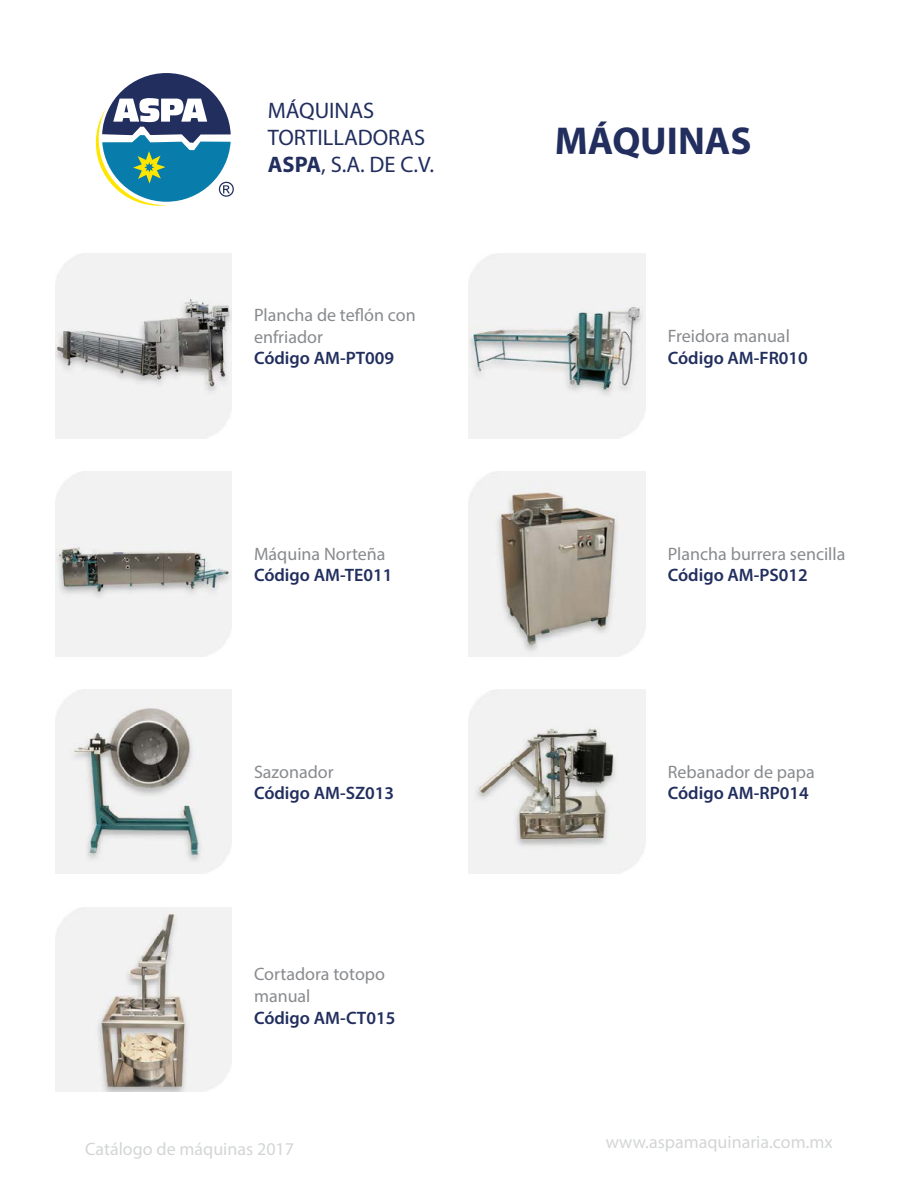
<style>
.page{position:relative;width:918px;height:1188px;background:#fff}
.page>*{position:absolute;margin:0;border:0;box-sizing:border-box;transform-origin:0 0}
.t1{font:700 39px "Myriad Pro";color:#212e5e}
.t2{font:22.5px/27px "Myriad Pro";color:#212e5e}
.t3{font:18px/21.6px "Myriad Pro";color:#888a8d}
.t4{font:600 18px "Myriad Pro";color:#212e5e}
.t5{font:18px "Myriad Pro";color:#d3d5d6}
.s1{font-weight:700}
</style>
<div class="page">
<svg style="left:96px;top:73px;width:138px;height:133px"></svg>
<img style="left:55px;top:254px;width:176px;height:184px">
<img style="left:55px;top:472px;width:176px;height:184px">
<img style="left:55px;top:689px;width:176px;height:185px">
<img style="left:469px;top:254px;width:176px;height:184px">
<img style="left:469px;top:472px;width:176px;height:184px">
<img style="left:469px;top:689px;width:176px;height:185px">
<img style="left:55px;top:907px;width:176px;height:185px">
<p class="t2" style="left:268px;top:97px;width:168px">MÁQUINAS<br>TORTILLADORAS<br><span class="s1">ASPA</span>, S.A. DE C.V.</p>
<p class="t3" style="left:254px;top:304px;width:163px">Plancha de teflón con enfriador</p>
<p class="t4" style="left:254px;top:347px;width:142px">Código AM-PT009</p>
<p class="t3" style="left:254px;top:543px;width:133px">Máquina Norteña</p>
<p class="t4" style="left:254px;top:564px;width:140px">Código AM-TE011</p>
<p class="t3" style="left:254px;top:761px;width:81px">Sazonador</p>
<p class="t4" style="left:254px;top:782px;width:142px">Código AM-SZ013</p>
<p class="t3" style="left:254px;top:963px;width:132px">Cortadora totopo manual</p>
<p class="t4" style="left:254px;top:1006px;width:143px">Código AM-CT015</p>
<p class="t5" style="left:85px;top:1138px;width:210px">Catálogo de máquinas 2017</p>
<h1 class="t1" style="left:555px;top:115px;width:198px">MÁQUINAS</h1>
<p class="t3" style="left:668px;top:325px;width:124px">Freidora manual</p>
<p class="t4" style="left:668px;top:346px;width:142px">Código AM-FR010</p>
<p class="t3" style="left:668px;top:543px;width:179px">Plancha burrera sencilla</p>
<p class="t4" style="left:668px;top:564px;width:142px">Código AM-PS012</p>
<p class="t3" style="left:668px;top:761px;width:148px">Rebanador de papa</p>
<p class="t4" style="left:668px;top:782px;width:142px">Código AM-RP014</p>
<p class="t5" style="left:606px;top:1131px;width:229px">www.aspamaquinaria.com.mx</p>
</div>
